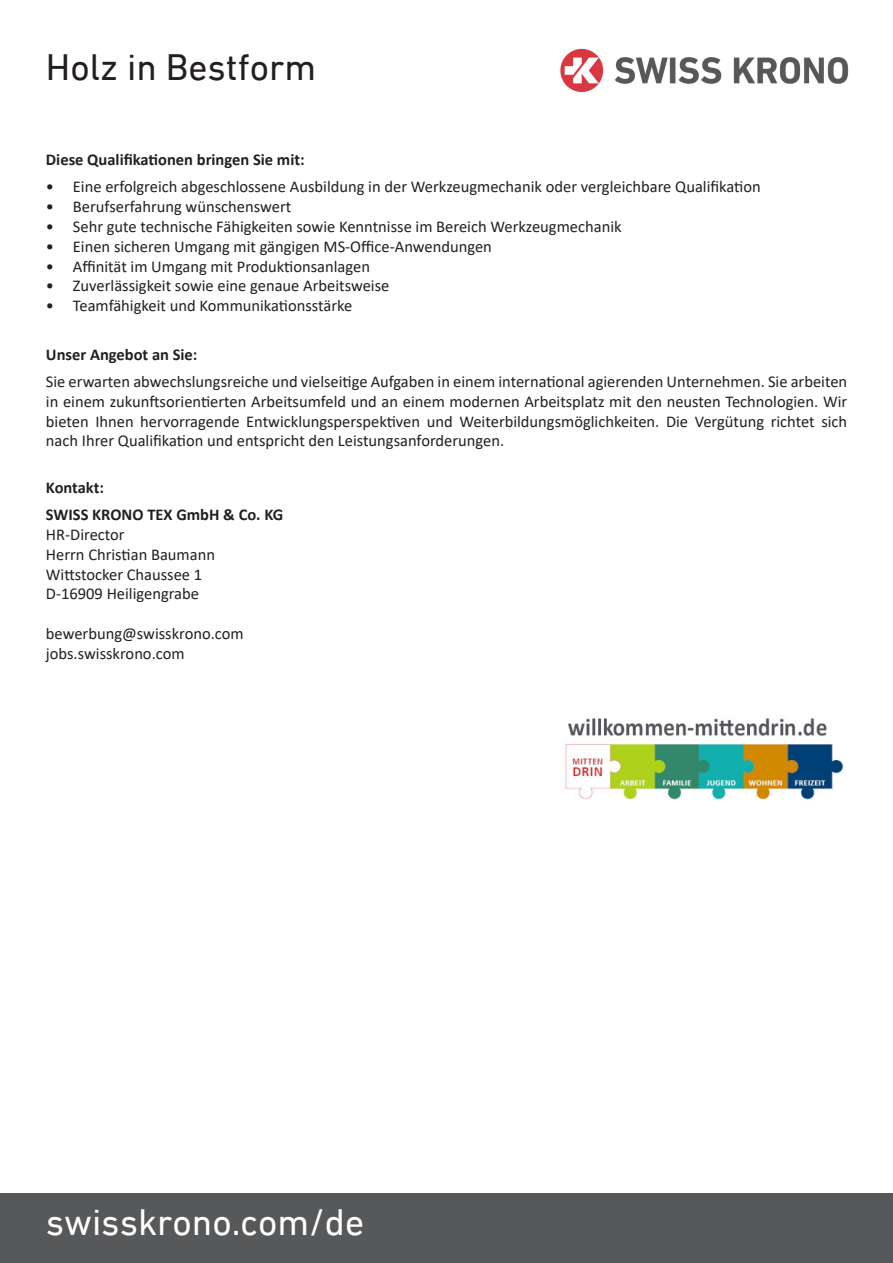
<style>
.page{position:relative;width:893px;height:1263px;background:#fff}
.page>*{position:absolute;margin:0;border:0;box-sizing:border-box;transform-origin:0 0}
.t1{font:37.5px "DIN Next LT Pro";color:#fff}
.t2{font:37.5px "DIN Next LT Pro";color:#231f20}
.t3{font:16.5px/19.8px "Calibri";color:#231f20;text-align:justify}
.t4{font:700 16.5px "Calibri";color:#231f20}
</style>
<div class="page">
<div style="left:0;top:1193px;width:893px;height:70px;background:#57585a"></div>
<img style="left:560px;top:48px;width:289px;height:44px">
<img style="left:565px;top:718px;width:279px;height:81px">
<p class="t2" style="left:46px;top:46px;width:272px">Holz in Bestform</p>
<p class="t4" style="left:46px;top:148px;width:260px">Diese Qualifikationen bringen Sie mit:</p>
<p class="t3" style="left:46px;top:177px;width:716px">• Eine erfolgreich abgeschlossene Ausbildung in der Werkzeugmechanik oder vergleichbare Qualifikation</p>
<p class="t3" style="left:46px;top:196px;width:247px">• Berufserfahrung wünschenswert</p>
<p class="t3" style="left:46px;top:216px;width:577px">• Sehr gute technische Fähigkeiten sowie Kenntnisse im Bereich Werkzeugmechanik</p>
<p class="t3" style="left:46px;top:236px;width:448px">• Einen sicheren Umgang mit gängigen MS-Office-Anwendungen</p>
<p class="t3" style="left:46px;top:256px;width:326px">• Affinität im Umgang mit Produktionsanlagen</p>
<p class="t3" style="left:46px;top:276px;width:345px">• Zuverlässigkeit sowie eine genaue Arbeitsweise</p>
<p class="t3" style="left:46px;top:295px;width:308px">• Teamfähigkeit und Kommunikationsstärke</p>
<p class="t4" style="left:46px;top:343px;width:153px">Unser Angebot an Sie:</p>
<p class="t3" style="left:46px;top:371px;width:803px">Sie erwarten abwechslungsreiche und vielseitige Aufgaben in einem international agierenden Unternehmen. Sie arbeiten in einem zukunftsorientierten Arbeitsumfeld und an einem modernen Arbeitsplatz mit den neusten Technologien. Wir bieten Ihnen hervorragende Entwicklungsperspektiven und Weiterbildungsmöglichkeiten. Die Vergütung richtet sich nach Ihrer Qualifikation und entspricht den Leistungsanforderungen.</p>
<p class="t4" style="left:46px;top:476px;width:60px">Kontakt:</p>
<p class="t4" style="left:46px;top:503px;width:239px">SWISS KRONO TEX GmbH &amp; Co. KG</p>
<p class="t3" style="left:46px;top:524px;width:80px">HR-Director</p>
<p class="t3" style="left:46px;top:544px;width:171px">Herrn Christian Baumann</p>
<p class="t3" style="left:46px;top:564px;width:158px">Wittstocker Chaussee 1</p>
<p class="t3" style="left:46px;top:583px;width:155px">D-16909 Heiligengrabe</p>
<p class="t3" style="left:46px;top:623px;width:199px">bewerbung@swisskrono.com</p>
<p class="t3" style="left:46px;top:643px;width:140px">jobs.swisskrono.com</p>
<p class="t1" style="left:46px;top:1200px;width:320px">swisskrono.com/de</p>
</div>
